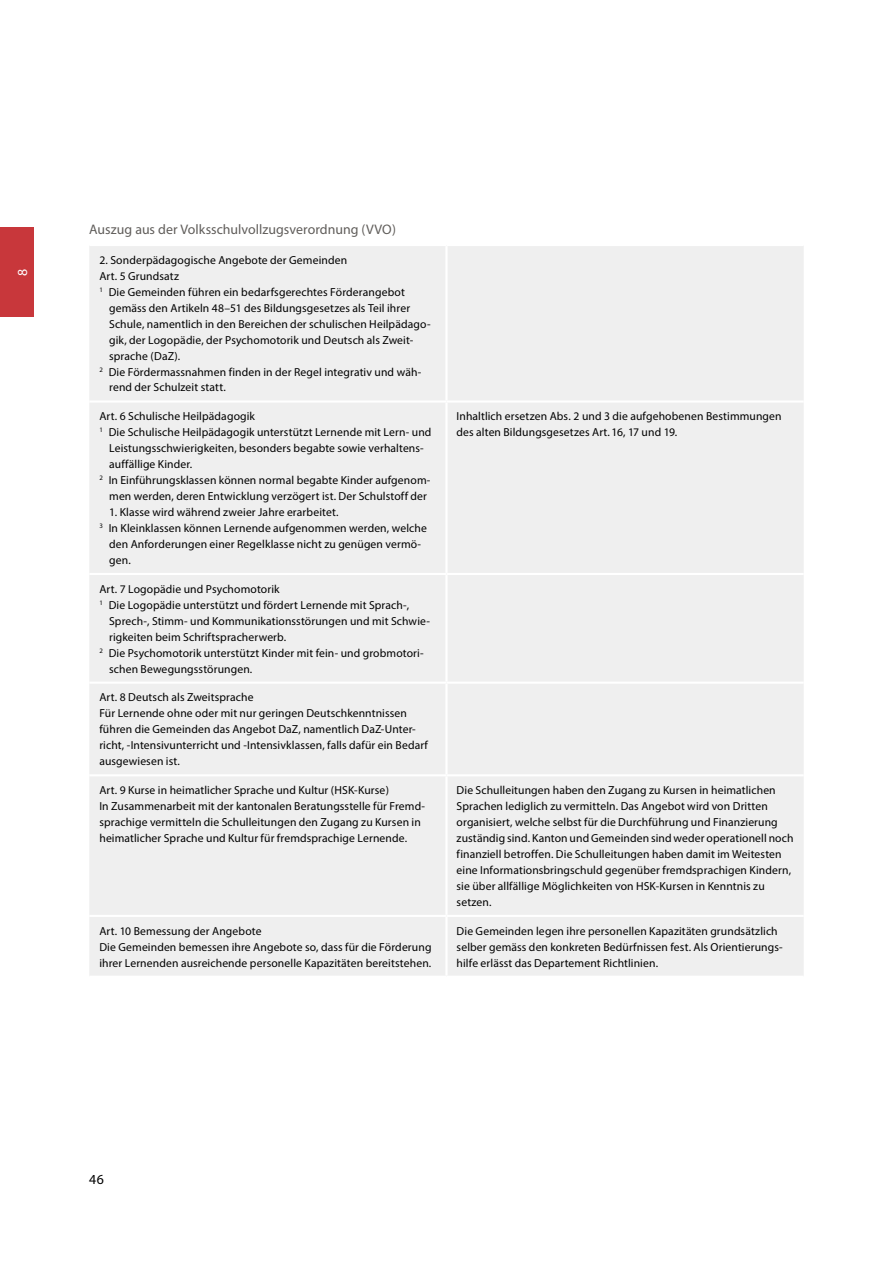
<style>
.page{position:relative;width:893px;height:1263px;background:#fff}
.page>*{position:absolute;margin:0;border:0;box-sizing:border-box;transform-origin:0 0}
.t1{font:13.8px "Myriad Pro";color:#605d5a}
.t2{font:13.8px "Myriad Pro";color:#000}
.t3{font:13.8px "Myriad Pro";color:#fff}
.t4{font:11.7px/15.9px "Myriad Pro";letter-spacing:.01em;color:#000}
</style>
<div class="page">
<div style="left:89px;top:246px;width:715px;height:730px;background:#efefef"></div>
<hr style="left:445px;top:246px;width:3px;height:154px;background:#fff">
<hr style="left:89px;top:400px;width:357px;height:3px;background:#fff">
<hr style="left:446px;top:400px;width:358px;height:3px;background:#fff">
<hr style="left:445px;top:403px;width:3px;height:170px;background:#fff">
<hr style="left:89px;top:573px;width:357px;height:2px;background:#fff">
<hr style="left:446px;top:573px;width:358px;height:2px;background:#fff">
<hr style="left:445px;top:575px;width:3px;height:106px;background:#fff">
<hr style="left:89px;top:681px;width:357px;height:3px;background:#fff">
<hr style="left:446px;top:681px;width:358px;height:3px;background:#fff">
<hr style="left:445px;top:684px;width:3px;height:90px;background:#fff">
<hr style="left:89px;top:774px;width:357px;height:2px;background:#fff">
<hr style="left:446px;top:774px;width:358px;height:2px;background:#fff">
<hr style="left:445px;top:776px;width:3px;height:139px;background:#fff">
<hr style="left:89px;top:915px;width:357px;height:2px;background:#fff">
<hr style="left:446px;top:915px;width:358px;height:2px;background:#fff">
<hr style="left:445px;top:917px;width:3px;height:59px;background:#fff">
<div style="left:0;top:227px;width:34px;height:90px;background:#c8373b"></div>
<p class="t3" style="left:14px;top:276px;width:9px;rotate:-90deg">8</p>
<p class="t1" style="left:89px;top:221px;width:308px">Auszug aus der Volksschulvollzugsverordnung (VVO)</p>
<p class="t4" style="left:99px;top:252px;width:249px">2. Sonderpädagogische Angebote der Gemeinden</p>
<p class="t4" style="left:99px;top:268px;width:81px">Art. 5 Grundsatz</p>
<p class="t4" style="left:99px;top:284px;width:307px"><sup>1</sup> Die Gemeinden führen ein bedarfsgerechtes Förderangebot</p>
<p class="t4" style="left:109px;top:300px;width:302px">gemäss den Artikeln 48–51 des Bildungsgesetzes als Teil ihrer</p>
<p class="t4" style="left:109px;top:316px;width:323px">Schule, namentlich in den Bereichen der schulischen Heilpädago-</p>
<p class="t4" style="left:109px;top:332px;width:306px">gik, der Logopädie, der Psychomotorik und Deutsch als Zweit-</p>
<p class="t4" style="left:109px;top:347px;width:73px">sprache (DaZ).</p>
<p class="t4" style="left:99px;top:363px;width:323px"><sup>2</sup> Die Fördermassnahmen finden in der Regel integrativ und wäh-</p>
<p class="t4" style="left:109px;top:379px;width:118px">rend der Schulzeit statt.</p>
<p class="t4" style="left:99px;top:408px;width:157px">Art. 6 Schulische Heilpädagogik</p>
<p class="t4" style="left:99px;top:424px;width:334px"><sup>1</sup> Die Schulische Heilpädagogik unterstützt Lernende mit Lern- und</p>
<p class="t4" style="left:109px;top:440px;width:316px">Leistungsschwierigkeiten, besonders begabte sowie verhaltens-</p>
<p class="t4" style="left:109px;top:456px;width:85px">auffällige Kinder.</p>
<p class="t4" style="left:99px;top:472px;width:333px"><sup>2</sup> In Einführungsklassen können normal begabte Kinder aufgenom-</p>
<p class="t4" style="left:109px;top:488px;width:319px">men werden, deren Entwicklung verzögert ist. Der Schulstoff der</p>
<p class="t4" style="left:109px;top:504px;width:231px">1. Klasse wird während zweier Jahre erarbeitet.</p>
<p class="t4" style="left:99px;top:520px;width:329px"><sup>3</sup> In Kleinklassen können Lernende aufgenommen werden, welche</p>
<p class="t4" style="left:109px;top:536px;width:314px">den Anforderungen einer Regelklasse nicht zu genügen vermö-</p>
<p class="t4" style="left:109px;top:552px;width:23px">gen.</p>
<p class="t4" style="left:457px;top:408px;width:327px">Inhaltlich ersetzen Abs. 2 und 3 die aufgehobenen Bestimmungen des alten Bildungsgesetzes Art.16, 17 und 19.</p>
<p class="t4" style="left:99px;top:581px;width:182px">Art. 7 Logopädie und Psychomotorik</p>
<p class="t4" style="left:99px;top:597px;width:311px"><sup>1</sup> Die Logopädie unterstützt und fördert Lernende mit Sprach-,</p>
<p class="t4" style="left:109px;top:613px;width:322px">Sprech-, Stimm- und Kommunikationsstörungen und mit Schwie-</p>
<p class="t4" style="left:109px;top:629px;width:179px">rigkeiten beim Schriftspracherwerb.</p>
<p class="t4" style="left:99px;top:644px;width:326px"><sup>2</sup> Die Psychomotorik unterstützt Kinder mit fein- und grobmotori-</p>
<p class="t4" style="left:109px;top:660px;width:145px">schen Bewegungsstörungen.</p>
<p class="t4" style="left:99px;top:689px;width:330px">Art. 8 Deutsch als Zweitsprache<br>Für Lernende ohne oder mit nur geringen Deutschkenntnissen führen die Gemeinden das Angebot DaZ, namentlich DaZ-Unter&shy;richt, -Intensivunterricht und -Intensivklassen, falls dafür ein Bedarf ausgewiesen ist.</p>
<p class="t4" style="left:99px;top:782px;width:327px">Art. 9 Kurse in heimatlicher Sprache und Kultur (HSK-Kurse)<br>In Zusammenarbeit mit der kantonalen Beratungsstelle für Fremd&shy;sprachige vermitteln die Schulleitungen den Zugang zu Kursen in heimatlicher Sprache und Kultur für fremdsprachige Lernende.</p>
<p class="t4" style="left:457px;top:782px;width:338px">Die Schulleitungen haben den Zugang zu Kursen in heimatlichen Sprachen lediglich zu vermitteln. Das Angebot wird von Dritten organisiert, welche selbst für die Durchführung und Finanzierung zuständig sind. Kanton und Gemeinden sind weder operationell noch finanziell betroffen. Die Schulleitungen haben damit im Weitesten eine Informationsbringschuld gegenüber fremdsprachigen Kindern, sie über allfällige Möglichkeiten von HSK-Kursen in Kenntnis zu setzen.</p>
<p class="t4" style="left:99px;top:923px;width:334px">Art. 10 Bemessung der Angebote<br>Die Gemeinden bemessen ihre Angebote so, dass für die Förderung ihrer Lernenden ausreichende personelle Kapazitäten bereitstehen.</p>
<p class="t4" style="left:457px;top:923px;width:327px">Die Gemeinden legen ihre personellen Kapazitäten grundsätzlich selber gemäss den konkreten Bedürfnissen fest. Als Orientierungs&shy;hilfe erlässt das Departement Richtlinien.</p>
<p class="t2" style="left:89px;top:1171px;width:16px">46</p>
</div>
